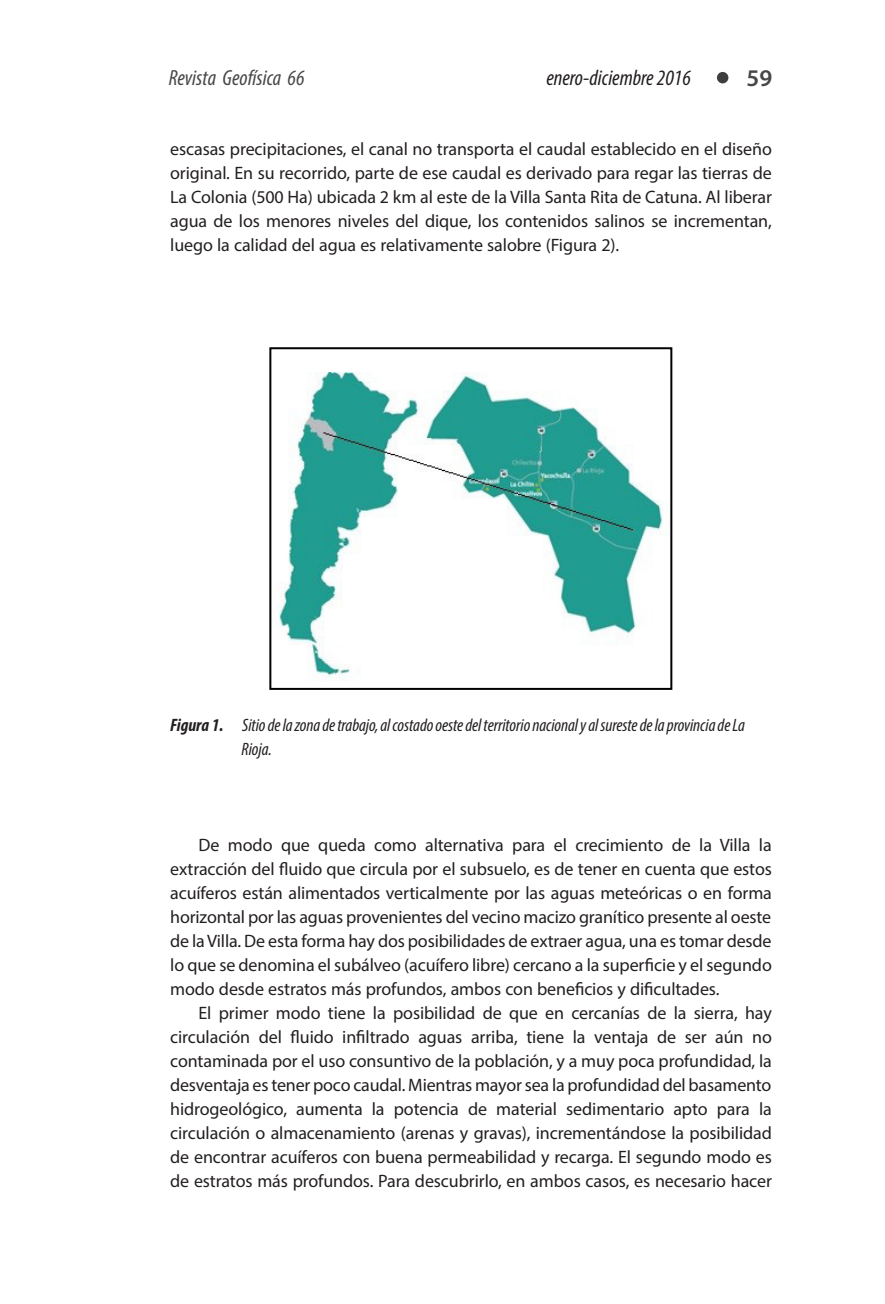
<style>
.page{position:relative;width:885px;height:1304px;background:#fff}
.page>*{position:absolute;margin:0;border:0;box-sizing:border-box;transform-origin:0 0}
.t1{font:600 24px "Myriad Pro";color:#464748}
.t2{font:italic condensed 22px "Myriad Pro";color:#231f20}
.t3{font:italic condensed 22px "Myriad Pro";color:#464748}
.cuerpo_de_texto{font:18px/24px "Myriad Pro";letter-spacing:-.005em;color:#231f20;text-align:justify}
.cuerpo_de_texto-2{font:italic condensed 18px/24px "Myriad Pro";letter-spacing:-.005em;color:#231f20}
.s1{font-weight:700}
</style>
<div class="page">
<div style="left:716px;top:72px;width:12px;height:11px;background:#3e3e3f;border-radius:50%"></div>
<img style="left:279px;top:373px;width:384px;height:305px">
<div style="left:269px;top:347px;width:403px;height:343px;border:2px solid #000"></div>
<p class="t3" style="left:169px;top:64px;width:137px">Revista Geofísica 66</p>
<p class="t2" style="left:546px;top:64px;width:146px">enero-diciembre 2016</p>
<h1 class="t1" style="left:746px;top:63px;width:27px">59</h1>
<p class="cuerpo_de_texto" style="left:170px;top:137px;width:603px">escasas precipitaciones, el canal no transporta el caudal establecido en el diseño original. En su recorrido, parte de ese caudal es derivado para regar las tierras de La Colonia (500 Ha) ubicada 2 km al este de la Villa Santa Rita de Catuna. Al liberar agua de los menores niveles del dique, los contenidos salinos se incrementan, luego la calidad del agua es relativamente salobre (Figura 2).</p>
<p class="cuerpo_de_texto-2" style="left:241px;top:713px;width:505px;text-indent:-71px"><span class="s1">Figura 1.</span> Sitio de la zona de trabajo, al costado oeste del territorio nacional y al sureste de la provincia de La<br>Rioja.</p>
<p class="cuerpo_de_texto" style="left:170px;top:833px;width:603px;text-indent:28px">De modo que queda como alternativa para el crecimiento de la Villa la extracción del fluido que circula por el subsuelo, es de tener en cuenta que estos acuíferos están alimentados verticalmente por las aguas meteóricas o en forma horizontal por las aguas provenientes del vecino macizo granítico presente al oeste de la Villa. De esta forma hay dos posibilidades de extraer agua, una es tomar desde lo que se denomina el subálveo (acuífero libre) cercano a la superficie y el segundo modo desde estratos más profundos, ambos con beneficios y dificultades.</p>
<p class="cuerpo_de_texto" style="left:170px;top:1001px;width:603px;text-indent:28px">El primer modo tiene la posibilidad de que en cercanías de la sierra, hay circulación del fluido infiltrado aguas arriba, tiene la ventaja de ser aún no contaminada por el uso consuntivo de la población, y a muy poca profundidad, la desventaja es tener poco caudal. Mientras mayor sea la profundidad del basamento hidrogeológico, aumenta la potencia de material sedimentario apto para la circulación o almacenamiento (arenas y gravas), incrementándose la posibilidad de encontrar acuíferos con buena permeabilidad y recarga. El segundo modo es de estratos más profundos. Para descubrirlo, en ambos casos, es necesario hacer</p>
</div>
